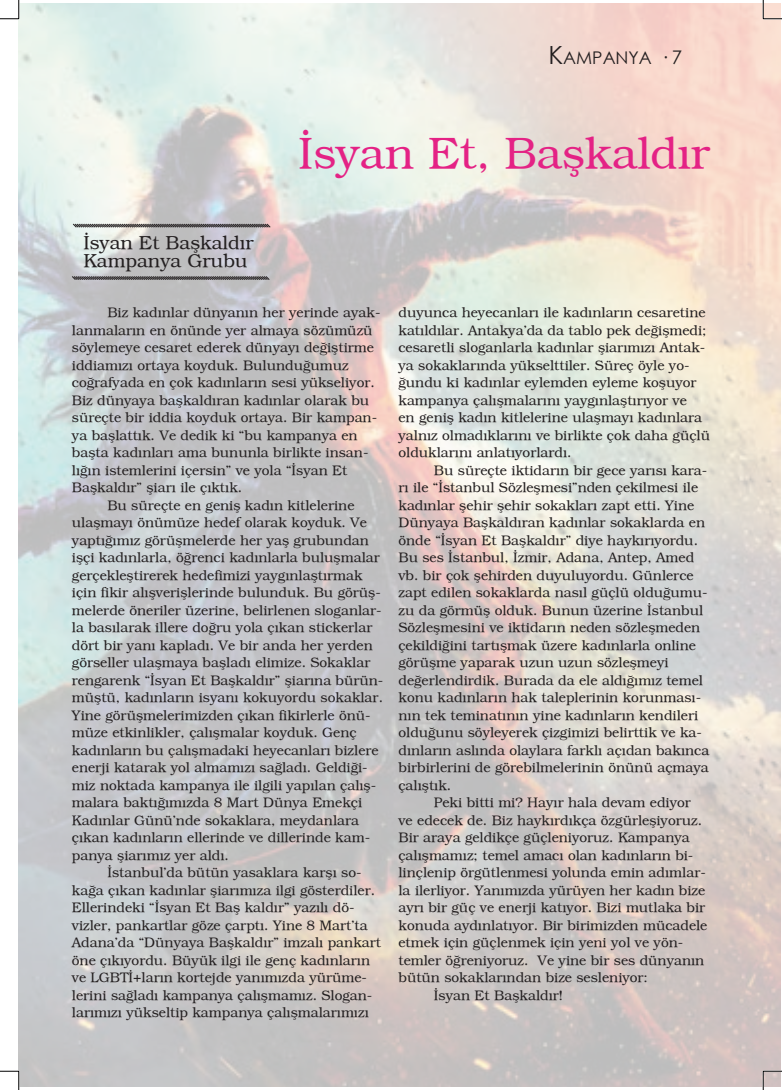
<style>
.page{position:relative;width:782px;height:1090px;background:#fff}
.page>*{position:absolute;margin:0;border:0;box-sizing:border-box;transform-origin:0 0}
.t1{font:43.75px "TR Bookman Plain";color:#e42285}
.t2{font:18.75px/18.8px "TR Bookman Plain";color:#231f20}
.t3{font:18.75px "Century Gothic";color:#231f20}
.t4{font:17.5px "Century Gothic";color:#231f20}
.t5{font:13.75px/17.5px "TR Bookman Plain";color:#231f20}
.s1{font-size:25px}
.s2{font-style:inherit}
</style>
<div class="page">
<svg style="left:71px;top:275px;width:199px;height:6px"></svg>
<svg style="left:72px;top:223px;width:199px;height:5px"></svg>
<svg style="left:0;top:0;width:20px;height:20px"></svg>
<svg style="left:0;top:1070px;width:20px;height:20px"></svg>
<svg style="left:762px;top:0;width:20px;height:20px"></svg>
<svg style="left:762px;top:1070px;width:20px;height:20px"></svg>
<p class="t4" style="left:548px;top:45px;width:105px"><span class="s1">K</span>AMPANYA</p>
<h2 class="t3" style="left:660px;top:44px;width:23px">· <span class="s2">7</span></h2>
<h2 class="t2" style="left:83px;top:233px;width:172px">İsyan Et Başkaldır<br>Kampanya Grubu</h2>
<h1 class="t1" style="left:298px;top:127px;width:413px">İsyan Et, Başkaldır</h1>
<p class="t5" style="left:107px;top:304px;width:275px">Biz kadınlar dünyanın her yerinde ayak-</p>
<p class="t5" style="left:72px;top:321px;width:302px">lanmaların en önünde yer almaya sözümüzü</p>
<p class="t5" style="left:72px;top:339px;width:303px">söylemeye cesaret ederek dünyayı değiştirme</p>
<p class="t5" style="left:72px;top:356px;width:278px">iddiamızı ortaya koyduk. Bulunduğumuz</p>
<p class="t5" style="left:72px;top:374px;width:304px">coğrafyada en çok kadınların sesi yükseliyor.</p>
<p class="t5" style="left:72px;top:391px;width:299px">Biz dünyaya başkaldıran kadınlar olarak bu</p>
<p class="t5" style="left:72px;top:409px;width:307px">süreçte bir iddia koyduk ortaya. Bir kampan-</p>
<p class="t5" style="left:72px;top:426px;width:287px">ya başlattık. Ve dedik ki “bu kampanya en</p>
<p class="t5" style="left:72px;top:444px;width:298px">başta kadınları ama bununla birlikte insan-</p>
<p class="t5" style="left:72px;top:461px;width:277px">lığın istemlerini içersin” ve yola “İsyan Et</p>
<p class="t5" style="left:72px;top:479px;width:172px">Başkaldır” şiarı ile çıktık.</p>
<p class="t5" style="left:107px;top:496px;width:248px">Bu süreçte en geniş kadın kitlelerine</p>
<p class="t5" style="left:72px;top:514px;width:297px">ulaşmayı önümüze hedef olarak koyduk. Ve</p>
<p class="t5" style="left:72px;top:531px;width:298px">yaptığımız görüşmelerde her yaş grubundan</p>
<p class="t5" style="left:72px;top:549px;width:309px">işçi kadınlarla, öğrenci kadınlarla buluşmalar</p>
<p class="t5" style="left:72px;top:566px;width:292px">gerçekleştirerek hedefimizi yaygınlaştırmak</p>
<p class="t5" style="left:72px;top:584px;width:310px">için fikir alışverişlerinde bulunduk. Bu görüş-</p>
<p class="t5" style="left:72px;top:601px;width:311px">melerde öneriler üzerine, belirlenen sloganlar-</p>
<p class="t5" style="left:72px;top:619px;width:302px">la basılarak illere doğru yola çıkan stickerlar</p>
<p class="t5" style="left:72px;top:636px;width:302px">dört bir yanı kapladı. Ve bir anda her yerden</p>
<p class="t5" style="left:72px;top:654px;width:300px">görseller ulaşmaya başladı elimize. Sokaklar</p>
<p class="t5" style="left:72px;top:671px;width:313px">rengarenk “İsyan Et Başkaldır” şiarına bürün-</p>
<p class="t5" style="left:72px;top:689px;width:312px">müştü, kadınların isyanı kokuyordu sokaklar.</p>
<p class="t5" style="left:72px;top:706px;width:300px">Yine görüşmelerimizden çıkan fikirlerle önü-</p>
<p class="t5" style="left:72px;top:724px;width:286px">müze etkinlikler, çalışmalar koyduk. Genç</p>
<p class="t5" style="left:72px;top:741px;width:308px">kadınların bu çalışmadaki heyecanları bizlere</p>
<p class="t5" style="left:72px;top:759px;width:297px">enerji katarak yol almamızı sağladı. Geldiği-</p>
<p class="t5" style="left:72px;top:776px;width:306px">miz noktada kampanya ile ilgili yapılan çalış-</p>
<p class="t5" style="left:72px;top:794px;width:292px">malara baktığımızda 8 Mart Dünya Emekçi</p>
<p class="t5" style="left:72px;top:811px;width:289px">Kadınlar Günü’nde sokaklara, meydanlara</p>
<p class="t5" style="left:72px;top:829px;width:300px">çıkan kadınların ellerinde ve dillerinde kam-</p>
<p class="t5" style="left:72px;top:846px;width:158px">panya şiarımız yer aldı.</p>
<p class="t5" style="left:107px;top:864px;width:256px">İstanbul’da bütün yasaklara karşı so-</p>
<p class="t5" style="left:72px;top:881px;width:305px">kağa çıkan kadınlar şiarımıza ilgi gösterdiler.</p>
<p class="t5" style="left:72px;top:899px;width:284px">Ellerindeki “İsyan Et Baş kaldır” yazılı dö-</p>
<p class="t5" style="left:72px;top:916px;width:297px">vizler, pankartlar göze çarptı. Yine 8 Mart’ta</p>
<p class="t5" style="left:72px;top:934px;width:311px">Adana’da “Dünyaya Başkaldır” imzalı pankart</p>
<p class="t5" style="left:72px;top:951px;width:300px">öne çıkıyordu. Büyük ilgi ile genç kadınların</p>
<p class="t5" style="left:72px;top:969px;width:297px">ve LGBTİ+ların kortejde yanımızda yürüme-</p>
<p class="t5" style="left:72px;top:986px;width:302px">lerini sağladı kampanya çalışmamız. Slogan-</p>
<p class="t5" style="left:72px;top:1004px;width:298px">larımızı yükseltip kampanya çalışmalarımızı</p>
<p class="t5" style="left:398px;top:304px;width:313px">duyunca heyecanları ile kadınların cesaretine katıldılar. Antakya’da da tablo pek değişmedi; cesaretli sloganlarla kadınlar şiarımızı Antak&shy;ya sokaklarında yükselttiler. Süreç öyle yo&shy;ğundu ki kadınlar eylemden eyleme koşuyor kampanya çalışmalarını yaygınlaştırıyor ve<br>en geniş kadın kitlelerine ulaşmayı kadınlara yalnız olmadıklarını ve birlikte çok daha güçlü olduklarını anlatıyorlardı.</p>
<p class="t5" style="left:398px;top:461px;width:312px;text-indent:35px">Bu süreçte iktidarın bir gece yarısı kara&shy;rı ile “İstanbul Sözleşmesi”nden çekilmesi ile kadınlar şehir şehir sokakları zapt etti. Yine Dünyaya Başkaldıran kadınlar sokaklarda en önde “İsyan Et Başkaldır” diye haykırıyordu.<br>Bu ses İstanbul, İzmir, Adana, Antep, Amed vb. bir çok şehirden duyuluyordu. Günlerce zapt edilen sokaklarda nasıl güçlü olduğumu&shy;zu da görmüş olduk. Bunun üzerine İstanbul Sözleşmesini ve iktidarın neden sözleşmeden çekildiğini tartışmak üzere kadınlarla online görüşme yaparak uzun uzun sözleşmeyi değerlendirdik. Burada da ele aldığımız temel konu kadınların hak taleplerinin korunması&shy;nın tek teminatının yine kadınların kendileri olduğunu söyleyerek çizgimizi belirttik ve ka&shy;dınların aslında olaylara farklı açıdan bakınca birbirlerini de görebilmelerinin önünü açmaya çalıştık.</p>
<p class="t5" style="left:434px;top:794px;width:258px">Peki bitti mi? Hayır hala devam ediyor</p>
<p class="t5" style="left:398px;top:811px;width:305px">ve edecek de. Biz haykırdıkça özgürleşiyoruz.</p>
<p class="t5" style="left:398px;top:829px;width:293px">Bir araya geldikçe güçleniyoruz. Kampanya</p>
<p class="t5" style="left:398px;top:846px;width:296px">çalışmamız; temel amacı olan kadınların bi-</p>
<p class="t5" style="left:398px;top:864px;width:309px">linçlenip örgütlenmesi yolunda emin adımlar-</p>
<p class="t5" style="left:398px;top:881px;width:308px">la ilerliyor. Yanımızda yürüyen her kadın bize</p>
<p class="t5" style="left:398px;top:899px;width:308px">ayrı bir güç ve enerji katıyor. Bizi mutlaka bir</p>
<p class="t5" style="left:398px;top:916px;width:310px">konuda aydınlatıyor. Bir birimizden mücadele</p>
<p class="t5" style="left:398px;top:934px;width:286px">etmek için güçlenmek için yeni yol ve yön-</p>
<p class="t5" style="left:398px;top:951px;width:307px">temler öğreniyoruz. Ve yine bir ses dünyanın</p>
<p class="t5" style="left:398px;top:969px;width:251px">bütün sokaklarından bize sesleniyor:</p>
<p class="t5" style="left:434px;top:986px;width:130px">İsyan Et Başkaldır!</p>
</div>
